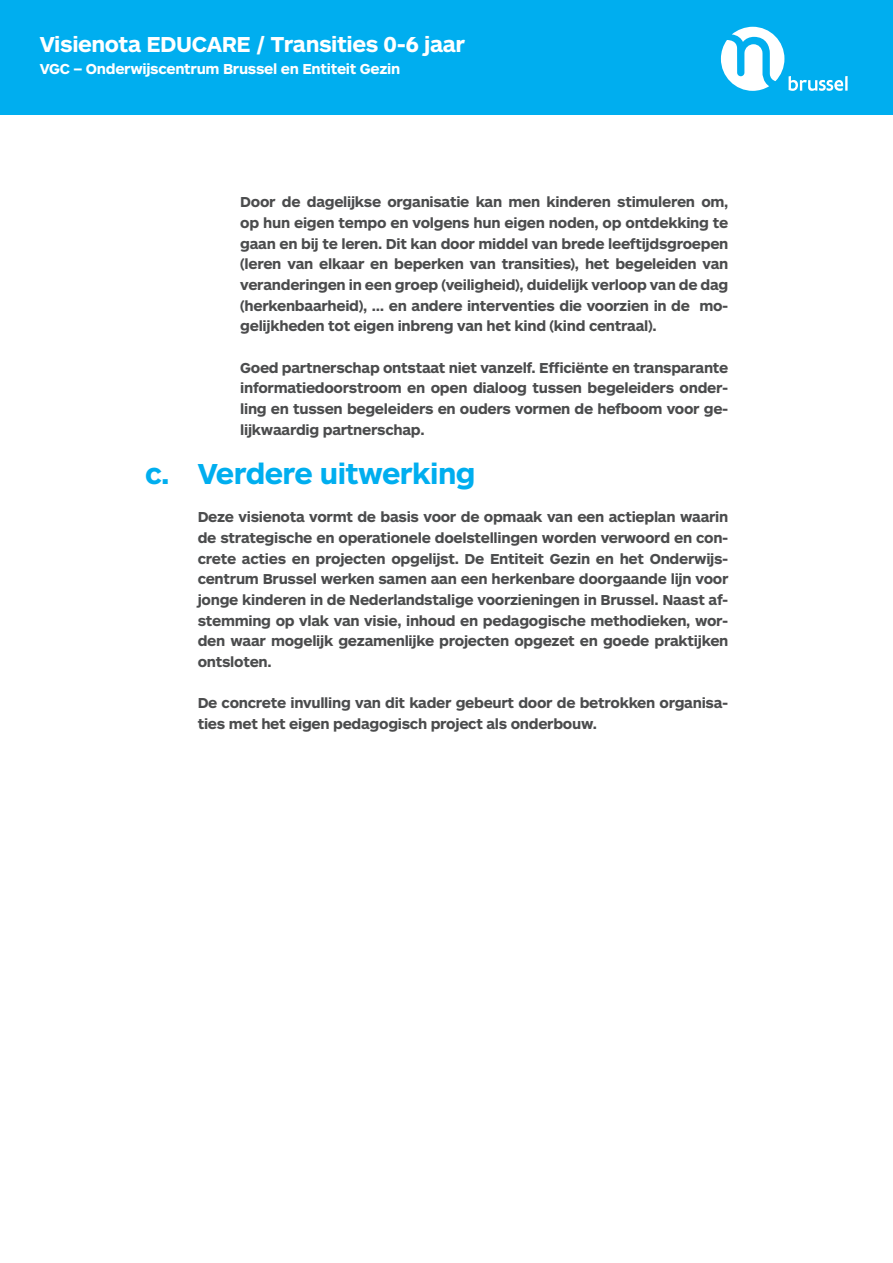
<style>
.page{position:relative;width:893px;height:1263px;background:#fff}
.page>*{position:absolute;margin:0;border:0;box-sizing:border-box;transform-origin:0 0}
.Titel_blauw{font:700 30px "ARS Maquette";letter-spacing:-.02em;color:#00aeef}
.subtitels{font:700 30px "ARS Maquette";color:#00aeef}
.subtitels-2{font:700 22.5px "ARS Maquette";letter-spacing:-.02em;color:#fff}
.bodycopy{font:700 15px/20.7px "ARS Maquette";letter-spacing:-.02em;color:#4b4c4d;text-align:justify}
.subtitels-3{font:700 15px "ARS Maquette";letter-spacing:-.02em;color:#fff}
</style>
<div class="page">
<div style="left:0;top:0;width:893px;height:115px;background:#00aeef"></div>
<svg style="left:721px;top:27px;width:126px;height:64px"></svg>
<p class="subtitels-2" style="left:40px;top:29px;width:427px">Visienota EDUCARE / Transities 0-6 jaar</p>
<p class="subtitels-3" style="left:40px;top:59px;width:362px">VGC – Onderwijscentrum Brussel en Entiteit Gezin</p>
<p class="subtitels" style="left:145px;top:454px;width:26px">c.</p>
<p class="bodycopy" style="left:240px;top:191px;width:490px">Door de dagelijkse organisatie kan men kinderen stimuleren om, op hun eigen tempo en volgens hun eigen noden, op ontdekking te gaan en bij te leren. Dit kan door middel van brede leeftijdsgroepen (leren van elkaar en beperken van transities), het begeleiden van veranderingen in een groep (veiligheid), duidelijk verloop van de dag (herkenbaarheid), … en andere interventies die voorzien in de mo&shy;gelijkheden tot eigen inbreng van het kind (kind centraal).</p>
<p class="bodycopy" style="left:240px;top:356px;width:490px">Goed partnerschap ontstaat niet vanzelf. Efficiënte en transparante informatiedoorstroom en open dialoog tussen begeleiders onder&shy;ling en tussen begeleiders en ouders vormen de hefboom voor ge&shy;lijkwaardig partnerschap.</p>
<p class="Titel_blauw" style="left:198px;top:454px;width:279px">Verdere uitwerking</p>
<p class="bodycopy" style="left:198px;top:506px;width:532px">Deze visienota vormt de basis voor de opmaak van een actieplan waarin de strategische en operationele doelstellingen worden verwoord en con&shy;crete acties en projecten opgelijst. De Entiteit Gezin en het Onderwijs&shy;centrum Brussel werken samen aan een herkenbare doorgaande lijn voor jonge kinderen in de Nederlandstalige voorzieningen in Brussel. Naast af&shy;stemming op vlak van visie, inhoud en pedagogische methodieken, wor&shy;den waar mogelijk gezamenlijke projecten opgezet en goede praktijken ontsloten.</p>
<p class="bodycopy" style="left:198px;top:692px;width:532px">De concrete invulling van dit kader gebeurt door de betrokken organisa&shy;ties met het eigen pedagogisch project als onderbouw.</p>
</div>
